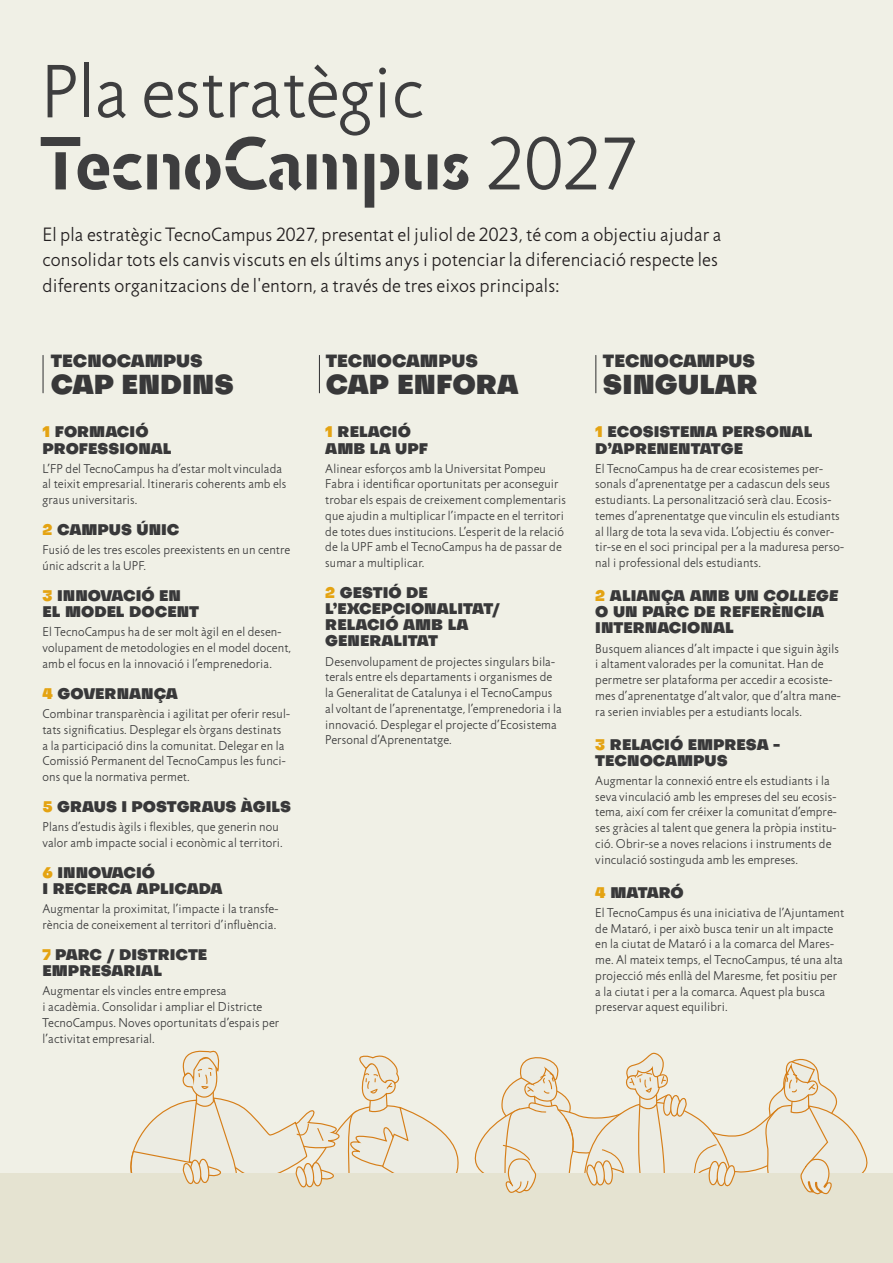
<style>
.page{position:relative;width:893px;height:1263px;background:#f0f0e6}
.page>*{position:absolute;margin:0;border:0;box-sizing:border-box;transform-origin:0 0}
.t1{font:700 76.2px "Jigsaw Stencil";letter-spacing:-.005em;color:#3e3e3f}
.t2{font:300 76.2px "Jigsaw";letter-spacing:-.005em;color:#3e3e3f}
.t3{font:900 26.7px "Subjectivity";color:#383839}
.t4{font:300 19.5px/25.5px "Jigsaw";letter-spacing:.01em;color:#231f20}
.t5{font:900 17.25px "Subjectivity";color:#383839}
.t6{font:900 15px/16px "Subjectivity";color:#383839}
.t7{font:300 12.9px/15.8px "Jigsaw";letter-spacing:.01em;color:#383839}
.s1{font-family:"Jigsaw";font-weight:300}
.s2{color:#e4a312}
.s3{font-style:italic}
</style>
<div class="page">
<hr style="left:43px;top:355px;width:1px;height:38px;background:#383839">
<hr style="left:319px;top:355px;width:1px;height:38px;background:#383839">
<hr style="left:595px;top:355px;width:1px;height:38px;background:#383839">
<div style="left:0;top:1174px;width:893px;height:89px;background:#e5e3d1"></div>
<svg style="left:467px;top:1052px;width:409px;height:143px"></svg>
<svg style="left:122px;top:1050px;width:339px;height:138px"></svg>
<h1 class="t2" style="left:41px;top:50px;width:384px">Pla estratègic</h1>
<h1 class="t1" style="left:41px;top:118px;width:599px">TecnoCampus <span class="s1">2027</span></h1>
<p class="t4" style="left:43px;top:222px;width:680px">El pla estratègic TecnoCampus 2027, presentat el juliol de 2023, té com a objectiu ajudar a consolidar tots els canvis viscuts en els últims anys i potenciar la diferenciació respecte les diferents organitzacions de l'entorn, a través de tres eixos principals:</p>
<h3 class="t5" style="left:51px;top:347px;width:154px">TECNOCAMPUS</h3>
<h2 class="t3" style="left:51px;top:363px;width:185px">CAP ENDINS</h2>
<p class="t6" style="left:43px;top:424px;width:131px"><span class="s2">1</span> FORMACIÓ<br>PROFESSIONAL</p>
<p class="t7" style="left:43px;top:461px;width:245px">L’FP del TecnoCampus ha d’estar molt vinculada al teixit empresarial. Itineraris coherents amb els graus universitaris.</p>
<p class="t6" style="left:43px;top:522px;width:139px"><span class="s2">2</span> CAMPUS ÚNIC</p>
<p class="t7" style="left:43px;top:543px;width:249px">Fusió de les tres escoles preexistents en un centre únic adscrit a la UPF.</p>
<p class="t6" style="left:43px;top:587px;width:158px"><span class="s2">3</span> INNOVACIÓ EN<br>EL MODEL DOCENT</p>
<p class="t7" style="left:43px;top:625px;width:250px">El TecnoCampus ha de ser molt àgil en el desen&shy;volupament de metodologies en el model docent, amb el focus en la innovació i l’emprenedoria.</p>
<p class="t6" style="left:43px;top:685px;width:137px"><span class="s2">4</span> GOVERNANÇA</p>
<p class="t7" style="left:43px;top:706px;width:249px">Combinar transparència i agilitat per oferir resul&shy;tats significatius. Desplegar els òrgans destinats a la participació dins la comunitat. Delegar en la Comissió Permanent del TecnoCampus les funci&shy;ons que la normativa permet.</p>
<p class="t6" style="left:43px;top:798px;width:250px"><span class="s2">5</span> GRAUS I POSTGRAUS ÀGILS</p>
<p class="t7" style="left:43px;top:819px;width:242px">Plans d’estudis àgils i flexibles, que generin nou valor amb impacte social i econòmic al territori.</p>
<p class="t6" style="left:43px;top:864px;width:182px"><span class="s2">6</span> INNOVACIÓ<br>I RECERCA APLICADA</p>
<p class="t7" style="left:43px;top:901px;width:237px">Augmentar la proximitat, l’impacte i la transfe&shy;rència de coneixement al territori d’influència.</p>
<p class="t6" style="left:43px;top:946px;width:166px"><span class="s2">7</span> PARC / DISTRICTE<br>EMPRESARIAL</p>
<p class="t7" style="left:43px;top:983px;width:238px">Augmentar els vincles entre empresa<br>i acadèmia. Consolidar i ampliar el Districte TecnoCampus. Noves oportunitats d’espais per l’activitat empresarial.</p>
<h3 class="t5" style="left:326px;top:347px;width:154px">TECNOCAMPUS</h3>
<h2 class="t3" style="left:326px;top:363px;width:194px">CAP ENFORA</h2>
<p class="t6" style="left:325px;top:424px;width:104px"><span class="s2">1</span> RELACIÓ<br>AMB LA UPF</p>
<p class="t7" style="left:325px;top:461px;width:242px">Alinear esforços amb la Universitat Pompeu Fabra i identificar oportunitats per aconseguir trobar els espais de creixement complementaris que ajudin a multiplicar l’impacte en el territori de totes dues institucions. L’esperit de la relació de la UPF amb el TecnoCampus ha de passar de sumar a multiplicar.</p>
<p class="t6" style="left:325px;top:585px;width:176px"><span class="s2">2</span> GESTIÓ DE<br>L’EXCEPCIONALITAT/<br>RELACIÓ AMB LA<br>GENERALITAT</p>
<p class="t7" style="left:325px;top:654px;width:238px">Desenvolupament de projectes singulars bila&shy;terals entre els departaments i organismes de la Generalitat de Catalunya i el TecnoCampus al voltant de l’aprenentatge, l’emprenedoria i la innovació. Desplegar el projecte d’Ecosistema Personal d’Aprenentatge.</p>
<h3 class="t5" style="left:603px;top:347px;width:154px">TECNOCAMPUS</h3>
<h2 class="t3" style="left:603px;top:363px;width:156px">SINGULAR</h2>
<p class="t6" style="left:595px;top:424px;width:219px"><span class="s2">1</span> ECOSISTEMA PERSONAL<br>D’APRENENTATGE</p>
<p class="t7" style="left:595px;top:461px;width:250px">El TecnoCampus ha de crear ecosistemes per&shy;sonals d’aprenentatge per a cadascun dels seus estudiants. La personalització serà clau. Ecosis&shy;temes d’aprenentatge que vinculin els estudiants al llarg de tota la seva vida. L’objectiu és conver&shy;tir-se en el soci principal per a la maduresa perso&shy;nal i professional dels estudiants.</p>
<p class="t6" style="left:595px;top:588px;width:245px"><span class="s2">2</span> ALIANÇA AMB UN <span class="s3">COLLEGE<br></span>O UN PARC DE REFERÈNCIA<br>INTERNACIONAL</p>
<p class="t7" style="left:595px;top:641px;width:247px">Busquem aliances d’alt impacte i que siguin àgils i altament valorades per la comunitat. Han de permetre ser plataforma per accedir a ecosiste&shy;mes d’aprenentatge d’alt valor, que d’altra mane&shy;ra serien inviables per a estudiants locals.</p>
<p class="t6" style="left:595px;top:736px;width:186px"><span class="s2">3</span> RELACIÓ EMPRESA -<br>TECNOCAMPUS</p>
<p class="t7" style="left:595px;top:773px;width:243px">Augmentar la connexió entre els estudiants i la seva vinculació amb les empreses del seu ecosis&shy;tema, així com fer créixer la comunitat d’empre&shy;ses gràcies al talent que genera la pròpia institu&shy;ció. Obrir-se a noves relacions i instruments de vinculació sostinguda amb les empreses.</p>
<p class="t6" style="left:595px;top:884px;width:90px"><span class="s2">4</span> MATARÓ</p>
<p class="t7" style="left:595px;top:905px;width:250px">El TecnoCampus és una iniciativa de l’Ajuntament de Mataró, i per això busca tenir un alt impacte en la ciutat de Mataró i a la comarca del Mares&shy;me. Al mateix temps, el TecnoCampus, té una alta projecció més enllà del Maresme, fet positiu per a la ciutat i per a la comarca. Aquest pla busca preservar aquest equilibri.</p>
</div>
